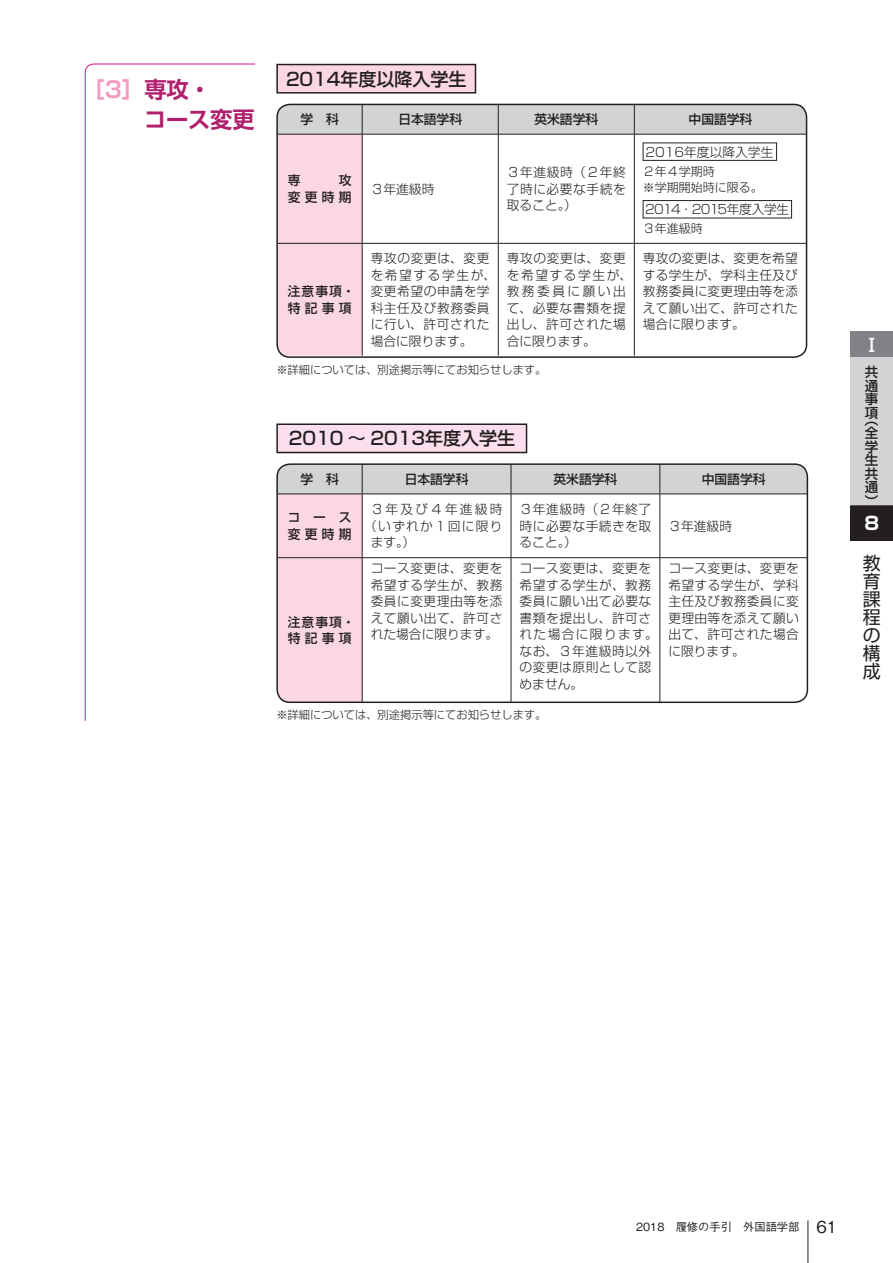
<style>
.page{position:relative;width:893px;height:1263px;background:#fff}
.page>*{position:absolute;margin:0;border:0;box-sizing:border-box;transform-origin:0 0}
.t1{font:22.5px/30px "Shin Go Pr 6 N De Bold 90 msp RKSJ H";letter-spacing:-.01em;color:#b01f6c}
.t2{font:18px "Shin Go Pr 6 N Medium 90 msp RKSJ V";color:#231f20}
.t3{font:18px/18px "Shin Go Pr 6 N Regular 90 msp RKSJ V";color:#231f20;text-align:justify}
.t4{font:18px "Shin Go Pr 6 N Medium 90 msp RKSJ V";color:#fff}
.t5{font:18px "Shin Go Pr 6 N Bold 90 msp RKSJ V";color:#fff}
.t6{font:13.5px/13.5px "Shin Go Pr 6 N Medium 90 msp RKSJ V";color:#231f20;text-align:justify}
.t7{font:12.75px/16.5px "Shin Go Pr 6 N Light 90 msp RKSJ H";letter-spacing:.04em;color:#231f20;text-align:justify}
.t8{font:12.75px/16.5px "Shin Go Pr 6 N Medium 90 msp RKSJ V";color:#231f20;text-align:right}
.t9{font:12.75px/16.5px "Shin Go Pr 6 N Medium 90 msp RKSJ V";letter-spacing:.21em;color:#231f20}
.t10{font:12.75px "Shin Go Pr 6 N Light 90 msp RKSJ H";letter-spacing:-.045em;color:#231f20}
.t11{font:12.75px "Shin Go Pr 6 N Light 90 msp RKSJ H";color:#231f20}
.t12{font:12.75px "Shin Go Pr 6 N Light 90 msp RKSJ H";letter-spacing:.095em;color:#231f20}
.t13{font:12.75px "Shin Go Pr 6 N Light 90 msp RKSJ H";letter-spacing:.165em;color:#231f20}
.t14{font:12px/16.5px "Shin Go Pr 6 N Light 90 msp RKSJ H";color:#231f20}
.t15{font:11.25px "Shin Go Pr 6 N Light 90 msp RKSJ H";color:#231f20}
.t16{font:11.25px "Gothic BBB Pr 6 N Medium 90 msp RKSJ H";color:#231f20}
.s1{color:#f49ac1}
.s2{font-size:16.5px}
</style>
<div class="page">
<hr style="left:808px;top:1220px;width:1px;height:43px;background:#231f20">
<div style="left:850px;top:332px;width:43px;height:25px;background:#808285"></div>
<div style="left:850px;top:357px;width:43px;height:149px;background:#d2d3d4"></div>
<div style="left:850px;top:506px;width:43px;height:34px;background:#231f20"></div>
<hr style="left:850px;top:505px;width:43px;height:2px;background:#231f20">
<hr style="left:850px;top:539px;width:43px;height:2px;background:#231f20">
<div style="left:277px;top:65px;width:198px;height:28px;background:#fbd6e5"></div>
<div style="left:276px;top:64px;width:200px;height:30px;border:2px solid #231f20"></div>
<svg style="left:277px;top:104px;width:529px;height:252px"></svg>
<hr style="left:362px;top:104px;width:1px;height:30px;background:#231f20">
<hr style="left:498px;top:104px;width:1px;height:30px;background:#231f20">
<hr style="left:634px;top:104px;width:1px;height:30px;background:#231f20">
<hr style="left:277px;top:134px;width:85px;height:1px;background:#231f20">
<hr style="left:362px;top:134px;width:136px;height:1px;background:#231f20">
<hr style="left:362px;top:134px;width:1px;height:109px;background:#231f20">
<hr style="left:498px;top:134px;width:136px;height:1px;background:#231f20">
<hr style="left:498px;top:134px;width:1px;height:109px;background:#231f20">
<hr style="left:634px;top:134px;width:172px;height:1px;background:#231f20">
<hr style="left:634px;top:134px;width:1px;height:109px;background:#231f20">
<hr style="left:277px;top:243px;width:85px;height:1px;background:#231f20">
<hr style="left:362px;top:243px;width:136px;height:1px;background:#231f20">
<hr style="left:362px;top:244px;width:1px;height:112px;background:#231f20">
<hr style="left:498px;top:243px;width:136px;height:1px;background:#231f20">
<hr style="left:498px;top:244px;width:1px;height:112px;background:#231f20">
<hr style="left:634px;top:243px;width:172px;height:1px;background:#231f20">
<hr style="left:634px;top:244px;width:1px;height:112px;background:#231f20">
<div style="left:643px;top:143px;width:134px;height:18px;border:1px solid #231f20"></div>
<div style="left:643px;top:200px;width:149px;height:18px;border:1px solid #231f20"></div>
<div style="left:276px;top:104px;width:531px;height:254px;border:2px solid #231f20;border-radius:13px"></div>
<div style="left:277px;top:424px;width:249px;height:28px;background:#fcdfec"></div>
<div style="left:276px;top:423px;width:251px;height:30px;border:2px solid #231f20"></div>
<svg style="left:279px;top:464px;width:528px;height:238px"></svg>
<hr style="left:362px;top:464px;width:1px;height:30px;background:#231f20">
<hr style="left:511px;top:464px;width:1px;height:30px;background:#231f20">
<hr style="left:660px;top:464px;width:1px;height:30px;background:#231f20">
<hr style="left:277px;top:494px;width:85px;height:1px;background:#231f20">
<hr style="left:362px;top:494px;width:149px;height:1px;background:#231f20">
<hr style="left:362px;top:494px;width:1px;height:63px;background:#231f20">
<hr style="left:511px;top:494px;width:149px;height:1px;background:#231f20">
<hr style="left:511px;top:494px;width:1px;height:63px;background:#231f20">
<hr style="left:660px;top:494px;width:147px;height:1px;background:#231f20">
<hr style="left:660px;top:494px;width:1px;height:63px;background:#231f20">
<hr style="left:277px;top:557px;width:85px;height:1px;background:#231f20">
<hr style="left:362px;top:557px;width:149px;height:1px;background:#231f20">
<hr style="left:362px;top:558px;width:1px;height:144px;background:#231f20">
<hr style="left:511px;top:557px;width:149px;height:1px;background:#231f20">
<hr style="left:511px;top:558px;width:1px;height:144px;background:#231f20">
<hr style="left:660px;top:557px;width:147px;height:1px;background:#231f20">
<hr style="left:660px;top:558px;width:1px;height:144px;background:#231f20">
<div style="left:276px;top:463px;width:532px;height:240px;border:2px solid #231f20;border-radius:13px"></div>
<svg style="left:85px;top:64px;width:171px;height:657px"></svg>
<h1 class="t1" style="left:144px;top:78px;width:112px;text-indent:-62px"><span class="s1">［3］</span>専攻・<br>コース変更</h1>
<h2 class="t2" style="left:286px;top:72px;width:182px">2014年度以降入学生</h2>
<p class="t8" style="left:301px;top:113px;width:40px">学　科</p>
<p class="t8" style="left:398px;top:113px;width:65px">日本語学科</p>
<p class="t8" style="left:534px;top:113px;width:65px">英米語学科</p>
<p class="t8" style="left:689px;top:113px;width:65px">中国語学科</p>
<p class="t8" style="left:288px;top:174px;width:65px">攻<br>変更時期</p>
<p class="t7" style="left:371px;top:182px;width:65px">３年進級時</p>
<p class="t8" style="left:288px;top:174px;width:14px">専</p>
<p class="t7" style="left:507px;top:166px;width:121px">３年進級時（２年終了時に必要な手続を取ること。）</p>
<p class="t11" style="left:645px;top:147px;width:129px">2016年度以降入学生</p>
<p class="t14" style="left:643px;top:165px;width:121px">２年４学期時<br>※学期開始時に限る。</p>
<p class="t10" style="left:645px;top:205px;width:146px">2014・2015年度入学生</p>
<p class="t14" style="left:643px;top:222px;width:61px">３年進級時</p>
<p class="t7" style="left:371px;top:252px;width:127px;text-align:left">専攻の変更は、変更を希望する学生が、変更希望の申請を学科主任及び教務委員に行い、許可された場合に限ります。</p>
<p class="t7" style="left:507px;top:252px;width:127px;text-align:left">専攻の変更は、変更を希望する学生が、教務委員に願い出て、必要な書類を提出し、許可された場合に限ります。</p>
<p class="t7" style="left:643px;top:252px;width:157px">専攻の変更は、変更を希望する学生が、学科主任及び教務委員に変更理由等を添えて願い出て、許可された場合に限ります。</p>
<p class="t15" style="left:276px;top:366px;width:272px">※詳細については、別途掲示等にてお知らせします。</p>
<p class="t9" style="left:288px;top:285px;width:68px">注意事項・特記事項</p>
<h2 class="t2" style="left:289px;top:432px;width:228px">2010 ～ 2013年度入学生</h2>
<p class="t8" style="left:301px;top:473px;width:40px">学　科</p>
<p class="t8" style="left:405px;top:473px;width:65px">日本語学科</p>
<p class="t8" style="left:554px;top:473px;width:65px">英米語学科</p>
<p class="t8" style="left:702px;top:473px;width:65px">中国語学科</p>
<p class="t8" style="left:288px;top:511px;width:65px;text-align:left">コース変更時期</p>
<p class="t13" style="left:371px;top:504px;width:133px">３年及び４年進級時</p>
<p class="t12" style="left:364px;top:521px;width:140px">（いずれか１回に限り</p>
<p class="t7" style="left:371px;top:536px;width:46px">ます。）</p>
<p class="t7" style="left:519px;top:503px;width:133px">３年進級時（２年終了時に必要な手続きを取ること。）</p>
<p class="t7" style="left:668px;top:519px;width:65px">３年進級時</p>
<p class="t7" style="left:371px;top:562px;width:133px">コース変更は、変更を希望する学生が、教務委員に変更理由等を添えて願い出て、許可された場合に限ります。</p>
<p class="t7" style="left:519px;top:562px;width:140px;text-align:left">コース変更は、変更を希望する学生が、教務委員に願い出て必要な書類を提出し、許可された場合に限ります。なお、３年進級時以外の変更は原則として認めません。</p>
<p class="t7" style="left:668px;top:562px;width:132px">コース変更は、変更を希望する学生が、学科主任及び教務委員に変更理由等を添えて願い出て、許可された場合に限ります。</p>
<p class="t15" style="left:276px;top:711px;width:272px">※詳細については、別途掲示等にてお知らせします。</p>
<p class="t9" style="left:288px;top:615px;width:68px">注意事項・特記事項</p>
<h2 class="t4" style="left:863px;top:338px;width:13px">Ⅰ</h2>
<p class="t6" style="left:865px;top:367px;width:15px">共通事項</p>
<p class="t6" style="left:865px;top:415px;width:15px">（全学生共通）</p>
<h2 class="t5" style="left:863px;top:517px;width:17px">８</h2>
<h2 class="t3" style="left:863px;top:557px;width:19px">教育課程の構成</h2>
<p class="t16" style="left:636px;top:1223px;width:203px">2018　履修の手引　外国語学部 <span class="s2">61</span></p>
</div>
